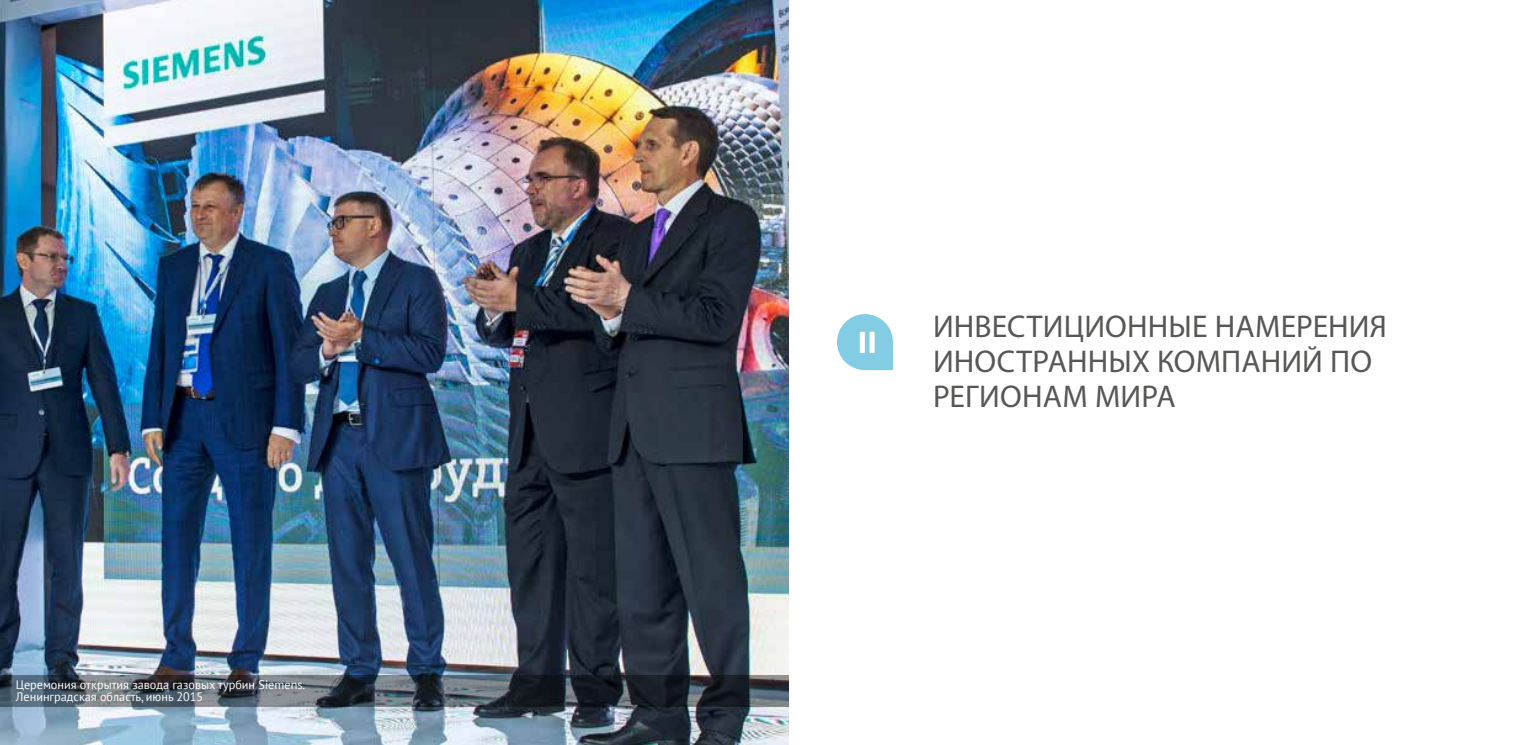
<style>
.page{position:relative;width:1538px;height:745px;background:#fff}
.page>*{position:absolute;margin:0;border:0;box-sizing:border-box;transform-origin:0 0}
.t1{font:31.5px/35px "Myriad Pro";letter-spacing:.005em;color:#575756}
.t2{font:700 31.5px "PF Square Sans Pro";color:#fff}
.t3{font:12.25px/12.2px "PT Sans";color:#fff}
</style>
<div class="page">
<svg style="left:837px;top:314px;width:56px;height:56px"></svg>
<img style="left:0;top:0;width:789px;height:744px">
<svg style="left:0;top:675px;width:789px;height:31px;background:#414a53"></svg>
<p class="t3" style="left:16px;top:677px;width:291px">Церемония открытия завода газовых турбин Siemens.<br>Ленинградская область, июнь 2015</p>
<h1 class="t2" style="left:858px;top:324px;width:21px">II</h1>
<h1 class="t1" style="left:933px;top:308px;width:455px">ИНВЕСТИЦИОННЫЕ НАМЕРЕНИЯ<br>ИНОСТРАННЫХ КОМПАНИЙ ПО<br>РЕГИОНАМ МИРА</h1>
</div>
